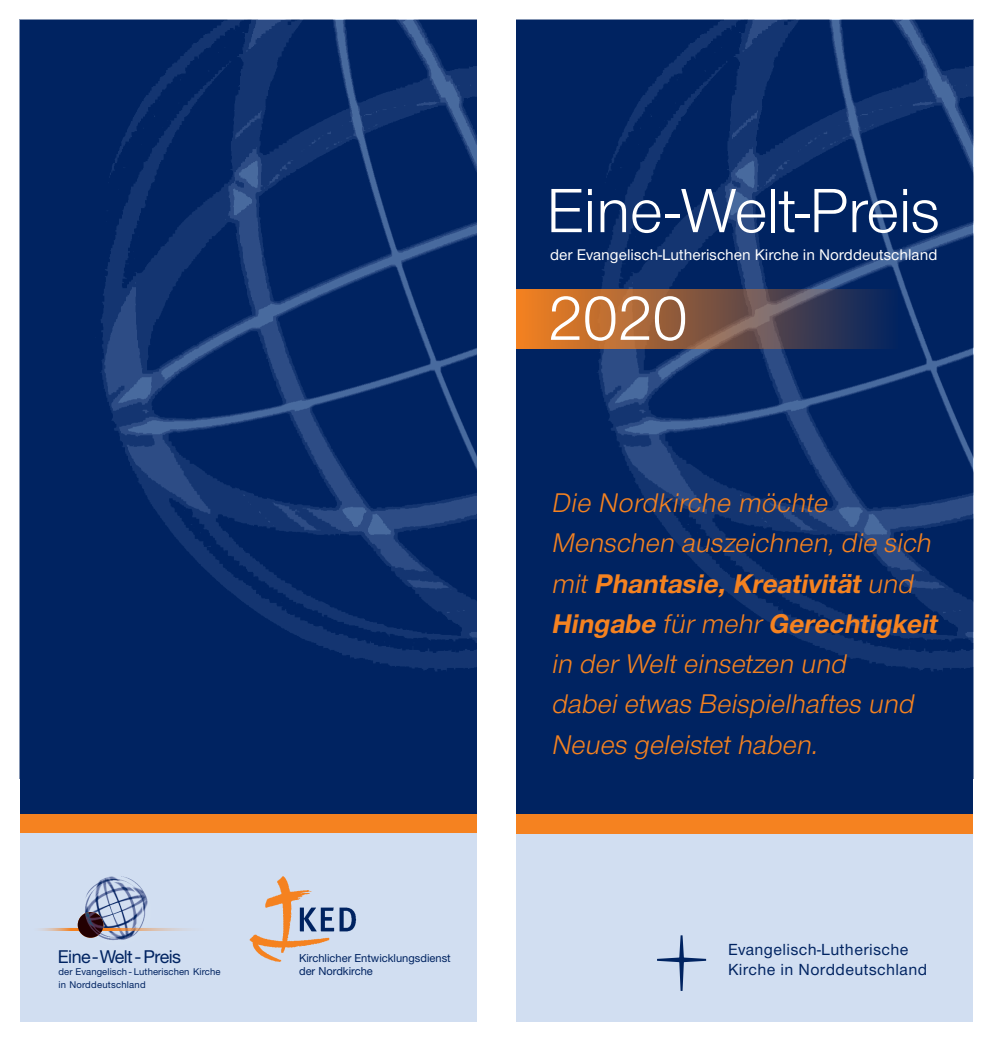
<style>
.page{position:relative;width:993px;height:1042px;background:#fff}
.page>*{position:absolute;margin:0;border:0;box-sizing:border-box;transform-origin:0 0}
.t1{font:66.15px "Nordelbica";color:#fff}
.t2{font:64.75px "Nordelbica";letter-spacing:-.01em;color:#fff}
.t3{font:italic 28px/40.2px "Nordelbica";color:#f58220}
.t4{font:17.85px "Helvetica Neue";letter-spacing:-.03em;color:#002361}
.t5{font:500 16.62px/19.9px "Nordelbica";letter-spacing:.025em;color:#002361}
.t6{font:500 15.92px "Nordelbica";color:#fff}
.t7{font:11.2px/13.3px "Helvetica Neue";color:#002361}
.t8{font:9.45px/12.6px "Helvetica Neue";letter-spacing:.01em;color:#002361}
.s1{font-weight:700}
</style>
<div class="page">
<div style="left:20px;top:814px;width:456px;height:19px;background:#f58220"></div>
<div style="left:20px;top:20px;width:456px;height:794px;background:#002361"></div>
<img style="left:101px;top:20px;width:375px;height:651px">
<div style="left:20px;top:833px;width:456px;height:189px;background:#d1def1"></div>
<img style="left:249px;top:876px;width:81px;height:86px">
<img style="left:298px;top:906px;width:59px;height:28px">
<img style="left:82px;top:876px;width:70px;height:69px;border-radius:35px">
<hr style="left:31px;top:928px;width:179px;height:3px;background:#f58220">
<img style="left:78px;top:912px;width:25px;height:26px;border-radius:13px">
<div style="left:516px;top:833px;width:456px;height:189px;background:#d1def1"></div>
<div style="left:516px;top:20px;width:456px;height:794px;background:#002361"></div>
<img style="left:516px;top:20px;width:456px;height:651px">
<svg style="left:657px;top:935px;width:49px;height:56px"></svg>
<div style="left:516px;top:814px;width:456px;height:19px;background:#f58220"></div>
<svg style="left:516px;top:289px;width:381px;height:59px;background:#815744"></svg>
<p class="t4" style="left:58px;top:945px;width:125px">Eine-Welt-Preis</p>
<p class="t8" style="left:59px;top:965px;width:163px">der Evangelisch- Lutherischen Kirche in Norddeutschland</p>
<p class="t7" style="left:299px;top:950px;width:153px">Kirchlicher Entwicklungsdienst der Nordkirche</p>
<h2 class="t2" style="left:546px;top:174px;width:395px">Eine -Welt-Preis</h2>
<p class="t6" style="left:550px;top:245px;width:389px">der Evangelisch-Lutherischen Kirche in Norddeutschland</p>
<h1 class="t1" style="left:547px;top:280px;width:142px">2020</h1>
<p class="t3" style="left:551px;top:483px;width:393px">Die Nordkirche möchte<br>Menschen auszeichnen,die sich mit<span class="s1">Phantasie, Kreativität</span>und<br><span class="s1">Hingabe</span> fürmehr<span class="s1">Gerechtigkeit </span>in derWelteinsetzen und dabeietwas Beispielhaftes und<br>Neues geleistethaben.</p>
<p class="t5" style="left:727px;top:939px;width:200px">Evangelisch-Lutherische<br>Kirche in Norddeutschland</p>
</div>
